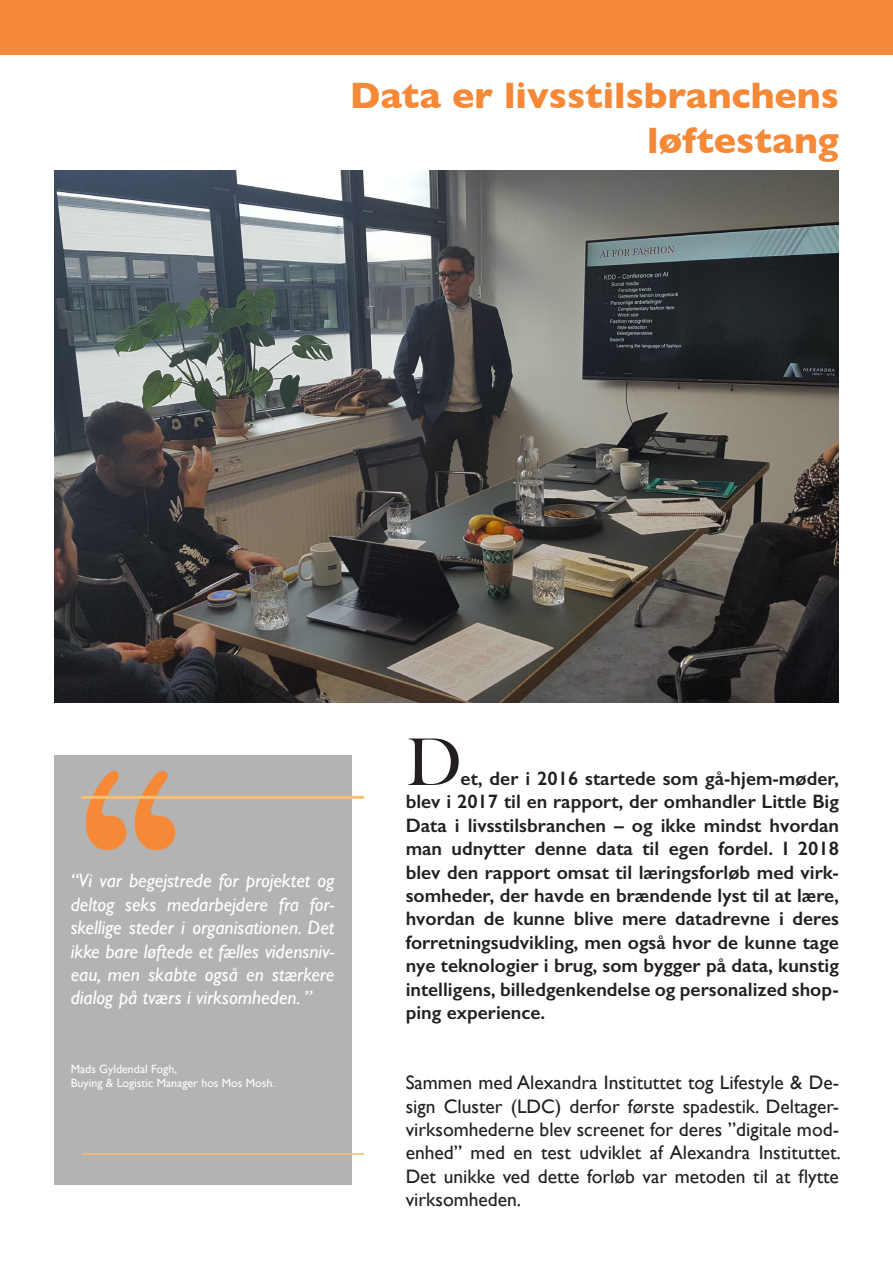
<style>
.page{position:relative;width:893px;height:1263px;background:#fff}
.page>*{position:absolute;margin:0;border:0;box-sizing:border-box;transform-origin:0 0}
.t1{font:270px "American Typewriter";color:#f58938}
.t2{font:500 64.5px "Big Caslon";color:#231f20}
.t3{font:700 37.5px/45px "Gill Sans";color:#f58938;text-align:right}
.t4{font:600 19.5px/23.4px "Gill Sans";color:#231f20;text-align:justify}
.t5{font:19.5px/23.4px "Gill Sans";color:#231f20;text-align:justify}
.t6{font:italic 19.5px/23.4px "Gill Sans";color:#fff;text-align:justify}
.t7{font:12px "Gill Sans";color:#fbfdfc}
.s1{color:#fffefc}
.s2{font-family:"Minion Pro"}
</style>
<div class="page">
<div style="left:54px;top:755px;width:297px;height:429px;background:#b3b3b3"></div>
<img style="left:54px;top:170px;width:785px;height:532px">
<hr style="left:81px;top:796px;width:283px;height:3px;background:#fac06f">
<hr style="left:82px;top:1153px;width:282px;height:2px;background:#f8bf6f">
<div style="left:0;top:0;width:893px;height:54px;background:#f58938"></div>
<p class="t3" style="left:350px;top:72px;width:491px">Data er livsstilsbranchens løftestang</p>
<p class="t1" style="left:71px;top:664px;width:119px">“</p>
<p class="t6" style="left:71px;top:869px;width:265px"><span class="s1">“</span>Vi var begejstrede for projektet og deltog seks medarbejdere fra for&shy;skellige steder i organisationen. Det ikke bare løftede et fælles vidensniv&shy;eau, men skabte også en stærkere dialog på tværs i virksomheden. <span class="s1">”</span></p>
<p class="t7" style="left:71px;top:1062px;width:108px">Mads Gyldendal Fogh,</p>
<p class="t7" style="left:71px;top:1076px;width:206px">Buying &amp; Logistic Manager hos Mos Mosh<span class="s2">.</span></p>
<p class="t2" style="left:406px;top:709px;width:56px">D</p>
<p class="t4" style="left:406px;top:766px;width:435px;text-indent:55px">et, der i 2016 startede som gå-hjem-møder, blev i 2017 til en rapport, der omhandler Little Big Data i livsstilsbranchen – og ikke mindst hvordan man udnytter denne data til egen fordel. I 2018 blev den rapport omsat til læringsforløb med virk&shy;somheder, der havde en brændende lyst til at lære, hvordan de kunne blive mere datadrevne i deres forretningsudvikling, men også hvor de kunne tage nye teknologier i brug, som bygger på data, kunstig intelligens, billedgenkendelse og personalized shop&shy;ping experience.</p>
<p class="t5" style="left:406px;top:1071px;width:437px">Sammen med Alexandra Instituttet tog Lifestyle &amp; De&shy;sign Cluster (LDC) derfor første spadestik. Deltager&shy;virksomhederne blev screenet for deres ”digitale mod&shy;enhed” med en test udviklet af Alexandra Instituttet.<br>Det unikke ved dette forløb var metoden til at flytte virksomheden.</p>
</div>
